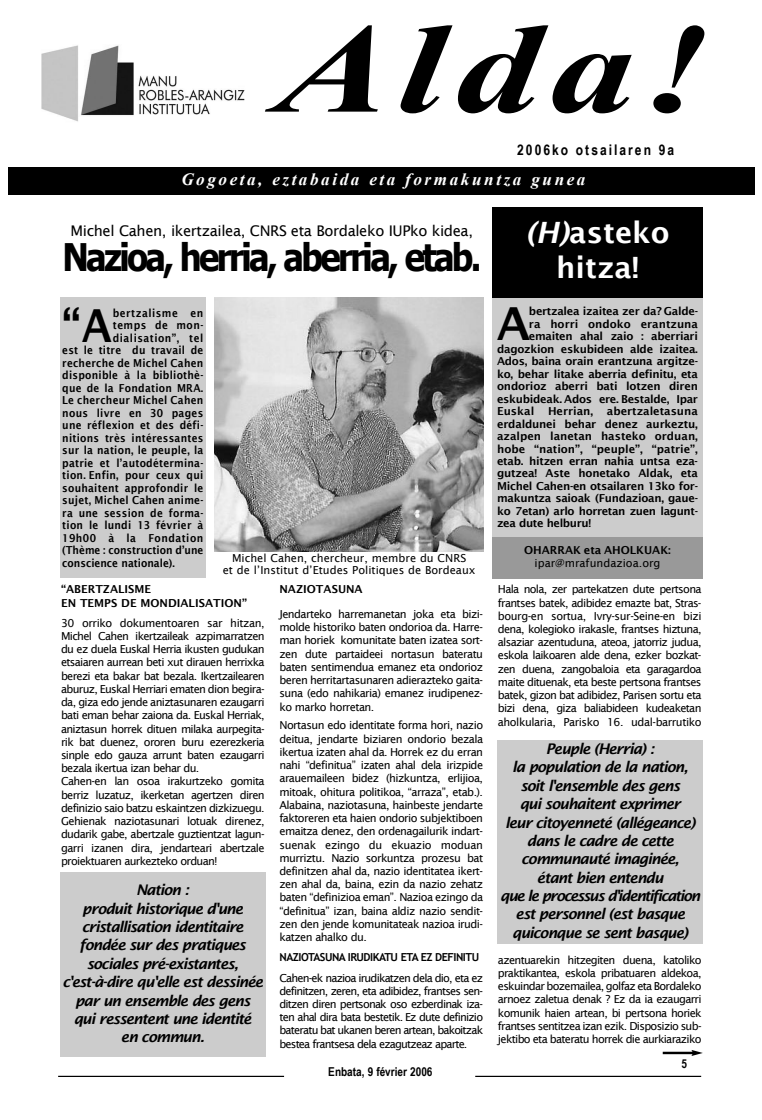
<style>
.page{position:relative;width:762px;height:1120px;background:#fff}
.page>*{position:absolute;margin:0;border:0;box-sizing:border-box;transform-origin:0 0}
.t1{font:italic 700 127.38px "Times New Roman";color:#000;scale:1.35 1}
.t2{font:700 45.62px "Lucida Sans";color:#000;scale:.9 1}
.t3{font:700 45.62px "Lucida Sans";color:#000}
.t4{font:700 38px "Tahoma";letter-spacing:-.075em;color:#000;scale:.9 1}
.t5{font:700 29.38px/35.2px "Lucida Sans";color:#fff;text-align:center}
.t6{font:italic 700 17.12px "Times New Roman";letter-spacing:.15em;color:#fff}
.t7{font:italic 700 14.75px/18.4px "Lucida Sans";letter-spacing:-.065em;color:#000;text-align:center}
.t8{font:14.75px "Lucida Sans";letter-spacing:-.025em;color:#000}
.t9{font:700 14.75px "Arial Narrow";letter-spacing:.135em;color:#000}
.t10{font:700 12.25px "Arial Narrow";color:#000}
.t11{font:11px/13.2px "Lucida Sans";letter-spacing:-.065em;color:#000;text-align:justify}
.t12{font:700 11px "Lucida Sans";letter-spacing:.025em;color:#000;scale:.9 1}
.t13{font:700 11px "Lucida Sans";letter-spacing:-.025em;color:#000}
.t14{font:700 11px/13.2px "Lucida Sans";color:#000}
.t15{font:11px/12.2px "Lucida Sans";color:#000;text-align:center}
.t16{font:700 11px "Lucida Sans";letter-spacing:-.03em;color:#000}
.t17{font:700 11px "Lucida Sans";letter-spacing:.05em;color:#000;scale:.9 1}
.t18{font:700 11px "Lucida Sans";color:#000;scale:.9 1}
.t19{font:700 11px "Trebuchet MS";letter-spacing:-.045em;color:#000}
.t20{font:700 11px "Lucida Sans";letter-spacing:-.02em;color:#000}
.t21{font:700 11px "Lucida Sans";letter-spacing:.03em;color:#000;scale:.9 1}
.t22{font:700 11px "Lucida Sans";letter-spacing:.045em;color:#000;scale:.9 1}
.s1{font-style:italic}
</style>
<div class="page">
<hr style="left:58px;top:1076px;width:226px;height:1px;background:#000">
<hr style="left:475px;top:1076px;width:225px;height:1px;background:#000">
<div style="left:8px;top:167px;width:746px;height:27px;background:#000"></div>
<div style="left:492px;top:207px;width:210px;height:90px;background:#000"></div>
<div style="left:492px;top:537px;width:210px;height:41px;background:#999"></div>
<hr style="left:662px;top:1052px;width:31px;height:2px;background:#000">
<svg style="left:691px;top:1050px;width:11px;height:6px"></svg>
<img style="left:41px;top:45px;width:204px;height:77px">
<img style="left:214px;top:297px;width:269px;height:255px">
<div style="left:60px;top:873px;width:205px;height:184px;background:#ccc"></div>
<div style="left:492px;top:298px;width:210px;height:239px;background:#ccc"></div>
<div style="left:60px;top:297px;width:146px;height:281px;background:#ccc"></div>
<div style="left:497px;top:740px;width:205px;height:203px;background:#ccc"></div>
<h1 class="t1" style="left:274px;top:-2px;width:324px">Alda!</h1>
<h3 class="t9" style="left:517px;top:141px;width:158px">2006ko otsailaren 9a</h3>
<h3 class="t6" style="left:181px;top:169px;width:405px">Gogoeta, eztabaida eta formakuntza gunea</h3>
<h3 class="t8" style="left:70px;top:222px;width:404px">Michel Cahen, ikertzailea, CNRS eta Bordaleko IUPko kidea,</h3>
<h3 class="t4" style="left:62px;top:233px;width:467px">Nazioa, herria, aberria, etab.</h3>
<h2 class="t2" style="left:62px;top:298px;width:57px">“A</h2>
<p class="t17" style="left:113px;top:306px;width:102px">bertzalisme en</p>
<p class="t22" style="left:113px;top:319px;width:102px">temps de mon-</p>
<p class="t17" style="left:113px;top:331px;width:102px">dialisation”, tel</p>
<p class="t12" style="left:62px;top:344px;width:158px">est le titre du travail de</p>
<p class="t12" style="left:62px;top:356px;width:158px">recherche de Michel Cahen</p>
<p class="t12" style="left:62px;top:369px;width:158px">disponible à la bibliothè-</p>
<p class="t12" style="left:62px;top:381px;width:158px">que de la Fondation MRA.</p>
<p class="t12" style="left:62px;top:394px;width:158px">Le chercheur Michel Cahen</p>
<p class="t21" style="left:62px;top:406px;width:158px">nous livre en 30 pages</p>
<p class="t12" style="left:62px;top:419px;width:158px">une réflexion et des défi-</p>
<p class="t12" style="left:62px;top:431px;width:158px">nitions très intéressantes</p>
<p class="t12" style="left:62px;top:443px;width:158px">sur la nation, le peuple, la</p>
<p class="t12" style="left:62px;top:456px;width:158px">patrie et l’autodétermina-</p>
<p class="t12" style="left:62px;top:468px;width:158px">tion. Enfin, pour ceux qui</p>
<p class="t12" style="left:62px;top:481px;width:158px">souhaitent approfondir le</p>
<p class="t12" style="left:62px;top:493px;width:158px">sujet, Michel Cahen anime-</p>
<p class="t12" style="left:62px;top:506px;width:158px">ra une session de forma-</p>
<p class="t12" style="left:62px;top:518px;width:158px">tion le lundi 13 février à</p>
<p class="t17" style="left:62px;top:531px;width:158px">19h00 à la Fondation</p>
<p class="t18" style="left:62px;top:543px;width:158px">(Thème : construction d’une</p>
<p class="t18" style="left:62px;top:556px;width:126px">conscience nationale).</p>
<p class="t15" style="left:222px;top:551px;width:254px">Michel Cahen, chercheur, membre du CNRS<br>et de l’Institut d’Etudes Politiques de Bordeaux</p>
<p class="t14" style="left:61px;top:582px;width:187px">“ABERTZALISME<br>EN TEMPS DE MONDIALISATION”</p>
<p class="t11" style="left:61px;top:616px;width:205px;text-align:left">30 orriko dokumentoaren sar hitzan, Michel Cahen ikertzaileak azpimarratzen du ez duela Euskal Herria ikusten gudukan etsaiaren aurrean beti xut dirauen herrixka berezi eta bakar bat bezala. Ikertzailearen aburuz, Euskal Herriari ematen dion begira&shy;da, giza edo jende aniztasunaren ezaugarri bati eman behar zaiona da. Euskal Herriak, aniztasun horrek dituen milaka aurpegita&shy;rik bat duenez, ororen buru ezerezkeria sinple edo gauza arrunt baten ezaugarri bezala ikertua izan behar du.<br>Cahen-en lan osoa irakurtzeko gomita berriz luzatuz, ikerketan agertzen diren definizio saio batzu eskaintzen dizkizuegu.<br>Gehienak naziotasunari lotuak direnez, dudarik gabe, abertzale guztientzat lagun&shy;garri izanen dira, jendarteari abertzale proiektuaren aurkezteko orduan!</p>
<h3 class="t7" style="left:62px;top:881px;width:202px">Nation :<br>produit historique d'une cristallisation identitaire fondée sur des pratiques sociales pré-existantes, c'est-à-dire qu'elle est dessinée par un ensemble des gens<br>qui ressentent une identité<br>en commun.</h3>
<p class="t14" style="left:279px;top:582px;width:85px">NAZIOTASUNA</p>
<p class="t11" style="left:279px;top:607px;width:205px">Jendarteko harremanetan joka eta bizi&shy;molde historiko baten ondorioa da. Harre&shy;man horiek komunitate baten izatea sort&shy;zen dute partaideei nortasun bateratu baten sentimendua emanez eta ondorioz beren herritartasunaren adierazteko gaita&shy;suna (edo nahikaria) emanez irudipenez&shy;ko marko horretan.</p>
<p class="t11" style="left:279px;top:719px;width:205px">Nortasun edo identitate forma hori, nazio deitua, jendarte biziaren ondorio bezala ikertua izaten ahal da. Horrek ez du erran nahi “definitua” izaten ahal dela irizpide arauemaileen bidez (hizkuntza, erlijioa, mitoak, ohitura politikoa, “arraza”, etab.).<br>Alabaina, naziotasuna, hainbeste jendarte faktoreren eta haien ondorio subjektiboen emaitza denez, den ordenagailurik indart&shy;suenak ezingo du ekuazio moduan murriztu. Nazio sorkuntza prozesu bat definitzen ahal da, nazio identitatea ikert&shy;zen ahal da, baina, ezin da nazio zehatz baten “definizioa eman”. Nazioa ezingo da “definitua” izan, baina aldiz nazio sendit&shy;zen den jende komunitateak nazioa irudi&shy;katzen ahalko du.</p>
<p class="t19" style="left:279px;top:951px;width:201px">NAZIOTASUNA IRUDIKATU ETA EZ DEFINITU</p>
<p class="t11" style="left:279px;top:971px;width:205px">Cahen-ek nazioa irudikatzen dela dio, eta ez definitzen, zeren, eta adibidez, frantses sen&shy;ditzen diren pertsonak oso ezberdinak iza&shy;ten ahal dira bata bestetik. Ez dute definizio bateratu bat ukanen beren artean, bakoitzak bestea frantsesa dela ezagutzeaz aparte.</p>
<p class="t10" style="left:328px;top:1064px;width:106px">Enbata, 9 février 2006</p>
<h3 class="t5" style="left:525px;top:214px;width:146px"><span class="s1">(H)</span>asteko hitza!</h3>
<h2 class="t3" style="left:496px;top:296px;width:35px">A</h2>
<p class="t13" style="left:528px;top:304px;width:170px">bertzalea izaitea zer da? Galde-</p>
<p class="t14" style="left:528px;top:317px;width:170px">ra horri ondoko erantzuna</p>
<p class="t13" style="left:528px;top:329px;width:170px">emaiten ahal zaio : aberriari</p>
<p class="t13" style="left:497px;top:342px;width:202px">dagozkion eskubideen alde izaitea.</p>
<p class="t13" style="left:497px;top:354px;width:202px">Ados, baina orain erantzuna argitze-</p>
<p class="t13" style="left:497px;top:367px;width:202px">ko, behar litake aberria definitu, eta</p>
<p class="t14" style="left:497px;top:379px;width:202px">ondorioz aberri bati lotzen diren</p>
<p class="t13" style="left:497px;top:392px;width:202px">eskubideak. Ados ere. Bestalde, Ipar</p>
<p class="t14" style="left:497px;top:404px;width:202px">Euskal Herrian, abertzaletasuna</p>
<p class="t14" style="left:497px;top:417px;width:202px">erdaldunei behar denez aurkeztu,</p>
<p class="t14" style="left:497px;top:429px;width:202px">azalpen lanetan hasteko orduan,</p>
<p class="t14" style="left:497px;top:442px;width:202px">hobe “nation”, “peuple”, “patrie”,</p>
<p class="t13" style="left:497px;top:454px;width:202px">etab. hitzen erran nahia untsa eza-</p>
<p class="t20" style="left:497px;top:467px;width:202px">gutzea! Aste honetako Aldak, eta</p>
<p class="t13" style="left:497px;top:479px;width:202px">Michel Cahen-en otsailaren 13ko for-</p>
<p class="t13" style="left:497px;top:492px;width:202px">makuntza saioak (Fundazioan, gaue-</p>
<p class="t16" style="left:497px;top:504px;width:202px">ko 7etan) arlo horretan zuen lagunt-</p>
<p class="t16" style="left:497px;top:517px;width:95px">zea dute helburu!</p>
<p class="t14" style="left:524px;top:544px;width:148px">OHARRAK eta AHOLKUAK:</p>
<p class="t15" style="left:534px;top:557px;width:127px">ipar@mrafundazioa.org</p>
<p class="t11" style="left:497px;top:582px;width:205px">Hala nola, zer partekatzen dute pertsona frantses batek, adibidez emazte bat, Stras&shy;bourg-en sortua, Ivry-sur-Seine-en bizi dena, kolegioko irakasle, frantses hiztuna, alsaziar azentuduna, ateoa, jatorriz judua, eskola laikoaren alde dena, ezker bozkat&shy;zen duena, zangobaloia eta garagardoa maite dituenak, eta beste pertsona frantses batek, gizon bat adibidez, Parisen sortu eta bizi dena, giza baliabideen kudeaketan aholkularia, Parisko 16. udal-barrutiko</p>
<p class="t7" style="left:500px;top:739px;width:201px">Peuple (Herria) :<br>la population de la nation, soit l'ensemble des gens<br>qui souhaitent exprimer<br>leur citoyenneté (allégeance) dans le cadre de cette communauté imaginée,<br>étant bien entendu<br>que le processus d'identification est personnel (est basque quiconque se sent basque)</p>
<p class="t11" style="left:497px;top:953px;width:205px">azentuarekin hitzegiten duena, katoliko praktikantea, eskola pribatuaren aldekoa, eskuindar bozemailea, golfaz eta Bordaleko arnoez zaletua denak ? Ez da ia ezaugarri komunik haien artean, bi pertsona horiek frantses sentitzea izan ezik. Disposizio sub&shy;jektibo eta bateratu horrek die aurkiaraziko</p>
<p class="t10" style="left:681px;top:1056px;width:7px">5</p>
</div>
